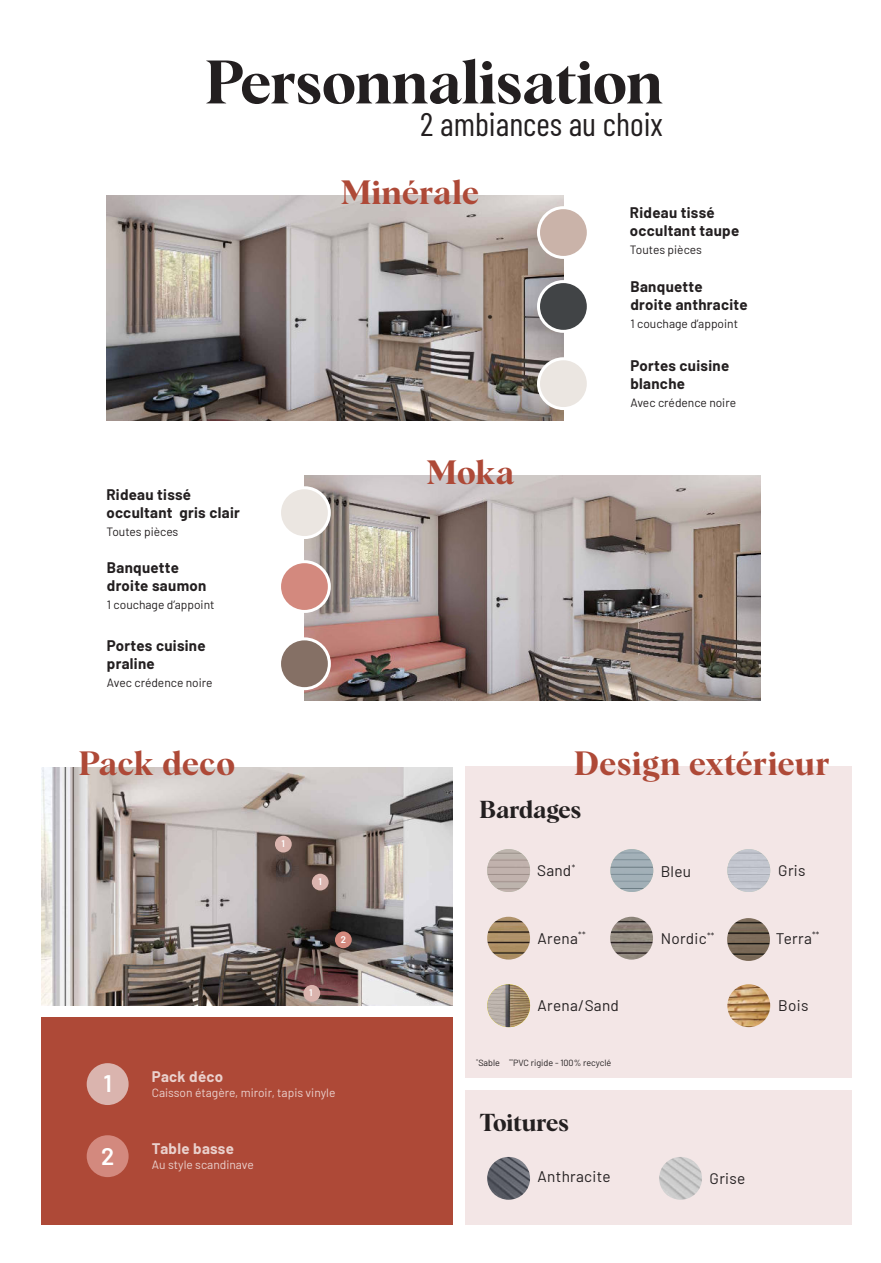
<style>
.page{position:relative;width:881px;height:1263px;background:#fff}
.page>*{position:absolute;margin:0;border:0;box-sizing:border-box;transform-origin:0 0}
.t1{font:60px "Albra Semi";color:#231f20}
.t2{font:33px "Albra Semi";letter-spacing:.015em;color:#ae4937}
.t3{font:32.85px "Barlow Condensed";color:#231f20}
.t4{font:24px "Albra Semi";color:#231f20}
.t5{font:600 24px "Barlow";color:#fff}
.t6{font:15.3px "Barlow";letter-spacing:.02em;color:#231f20}
.t7{font:700 15px/18px "Barlow";letter-spacing:.02em;color:#231f20}
.t8{font:700 15px "Barlow";letter-spacing:.02em;color:#ead1cd}
.t9{font:12px "Barlow";color:#231f20}
.t10{font:12px "Barlow";color:#ead1cd}
.t11{font:600 9.6px "Barlow";color:#fff}
.t12{font:9px "Barlow";color:#231f20}
</style>
<div class="page">
<div style="left:465px;top:1091px;width:386px;height:134px;background:#f3e6e6"></div>
<div style="left:41px;top:1017px;width:411px;height:208px;background:#ae4937"></div>
<img style="left:107px;top:196px;width:456px;height:224px">
<img style="left:305px;top:476px;width:455px;height:224px">
<div style="left:279px;top:562px;width:50px;height:49px;background:#d3897e;border-radius:50%"></div>
<div style="left:278px;top:560px;width:53px;height:53px;border:3px solid #fff;border-radius:50%"></div>
<div style="left:279px;top:488px;width:50px;height:49px;background:#ebe6e1;border-radius:50%"></div>
<div style="left:278px;top:486px;width:53px;height:53px;border:3px solid #fff;border-radius:50%"></div>
<div style="left:279px;top:639px;width:50px;height:50px;background:#857065;border-radius:50%"></div>
<div style="left:278px;top:637px;width:53px;height:53px;border:3px solid #fff;border-radius:50%"></div>
<div style="left:538px;top:282px;width:50px;height:49px;background:#414446;border-radius:50%"></div>
<div style="left:536px;top:280px;width:53px;height:53px;border:3px solid #fff;border-radius:50%"></div>
<div style="left:538px;top:208px;width:50px;height:49px;background:#cab3a9;border-radius:50%"></div>
<div style="left:536px;top:206px;width:53px;height:53px;border:3px solid #fff;border-radius:50%"></div>
<div style="left:538px;top:359px;width:50px;height:49px;background:#ebe6e1;border-radius:50%"></div>
<div style="left:536px;top:357px;width:53px;height:53px;border:3px solid #fff;border-radius:50%"></div>
<div style="left:465px;top:767px;width:386px;height:311px;background:#f3e6e6"></div>
<img style="left:41px;top:768px;width:411px;height:238px">
<div style="left:275px;top:836px;width:16px;height:16px;background:#dab4ae;border-radius:50%"></div>
<div style="left:312px;top:874px;width:16px;height:16px;background:#dab4ae;border-radius:50%"></div>
<div style="left:303px;top:985px;width:17px;height:17px;background:#dab4ae;border-radius:50%"></div>
<div style="left:335px;top:931px;width:16px;height:17px;background:#d3897e;border-radius:50%"></div>
<div style="left:87px;top:1063px;width:41px;height:42px;background:#dab4ae;border-radius:50%"></div>
<div style="left:87px;top:1135px;width:41px;height:42px;background:#d3897e;border-radius:50%"></div>
<img style="left:610px;top:849px;width:43px;height:43px;border-radius:21px">
<img style="left:487px;top:849px;width:43px;height:43px;border-radius:21px">
<img style="left:727px;top:849px;width:42px;height:43px;border-radius:21px">
<img style="left:727px;top:984px;width:42px;height:43px;border-radius:21px">
<img style="left:487px;top:917px;width:43px;height:42px;border-radius:21px">
<img style="left:487px;top:984px;width:43px;height:43px;border-radius:21px">
<img style="left:659px;top:1157px;width:42px;height:43px;border-radius:21px">
<img style="left:487px;top:1157px;width:43px;height:43px;border-radius:21px">
<img style="left:610px;top:917px;width:42px;height:42px;border-radius:21px">
<img style="left:726px;top:918px;width:43px;height:43px;border-radius:21px">
<h1 class="t1" style="left:205px;top:48px;width:459px">Personnalisation</h1>
<h3 class="t3" style="left:420px;top:106px;width:244px">2 ambiances au choix</h3>
<h2 class="t2" style="left:340px;top:174px;width:140px">Minérale</h2>
<p class="t7" style="left:106px;top:487px;width:135px">Rideau tissé occultant gris clair</p>
<p class="t9" style="left:106px;top:527px;width:73px">Toutes pièces</p>
<p class="t7" style="left:107px;top:560px;width:101px">Banquette droite saumon</p>
<p class="t9" style="left:107px;top:600px;width:109px">1 couchage d’appoint</p>
<p class="t7" style="left:107px;top:638px;width:100px">Portes cuisine praline</p>
<p class="t9" style="left:107px;top:678px;width:107px">Avec crédence noire</p>
<h2 class="t2" style="left:426px;top:454px;width:89px">Moka</h2>
<p class="t7" style="left:629px;top:205px;width:111px">Rideau tissé occultant taupe</p>
<p class="t9" style="left:629px;top:245px;width:73px">Toutes pièces</p>
<p class="t7" style="left:630px;top:279px;width:119px">Banquette droite anthracite</p>
<p class="t9" style="left:630px;top:319px;width:109px">1 couchage d’appoint</p>
<p class="t7" style="left:630px;top:358px;width:100px">Portes cuisine blanche</p>
<p class="t9" style="left:630px;top:398px;width:107px">Avec crédence noire</p>
<h2 class="t2" style="left:79px;top:745px;width:158px">Pack deco</h2>
<h2 class="t2" style="left:574px;top:745px;width:257px">Design extérieur</h2>
<h3 class="t5" style="left:103px;top:1074px;width:10px">1</h3>
<h3 class="t5" style="left:101px;top:1146px;width:15px">2</h3>
<p class="t11" style="left:281px;top:840px;width:5px">1</p>
<p class="t11" style="left:318px;top:878px;width:5px">1</p>
<p class="t11" style="left:309px;top:989px;width:5px">1</p>
<p class="t11" style="left:340px;top:936px;width:7px">2</p>
<p class="t8" style="left:152px;top:1071px;width:73px">Pack déco</p>
<p class="t10" style="left:152px;top:1088px;width:185px">Caisson étagère, miroir, tapis vinyle</p>
<p class="t8" style="left:152px;top:1143px;width:84px">Table basse</p>
<p class="t10" style="left:152px;top:1160px;width:103px">Au style scandinave</p>
<h3 class="t4" style="left:479px;top:796px;width:103px">Bardages</h3>
<p class="t12" style="left:571px;top:864px;width:5px">*</p>
<p class="t6" style="left:778px;top:864px;width:29px">Gris</p>
<p class="t6" style="left:537px;top:864px;width:36px">Sand</p>
<p class="t6" style="left:660px;top:865px;width:32px">Bleu</p>
<p class="t6" style="left:537px;top:932px;width:49px">Arena<sup>**</sup></p>
<p class="t12" style="left:706px;top:932px;width:9px">**</p>
<p class="t6" style="left:775px;top:932px;width:45px">Terra<sup>**</sup></p>
<p class="t6" style="left:660px;top:932px;width:48px">Nordic</p>
<p class="t6" style="left:537px;top:999px;width:83px">Arena/Sand</p>
<p class="t12" style="left:476px;top:1059px;width:136px"><sup>*</sup>Sable <sup>**</sup>PVC rigide - 100% recyclé</p>
<h3 class="t4" style="left:479px;top:1109px;width:91px">Toitures</h3>
<p class="t6" style="left:537px;top:1171px;width:75px">Anthracite</p>
<p class="t6" style="left:778px;top:999px;width:32px">Bois</p>
<p class="t6" style="left:709px;top:1172px;width:37px">Grise</p>
</div>
